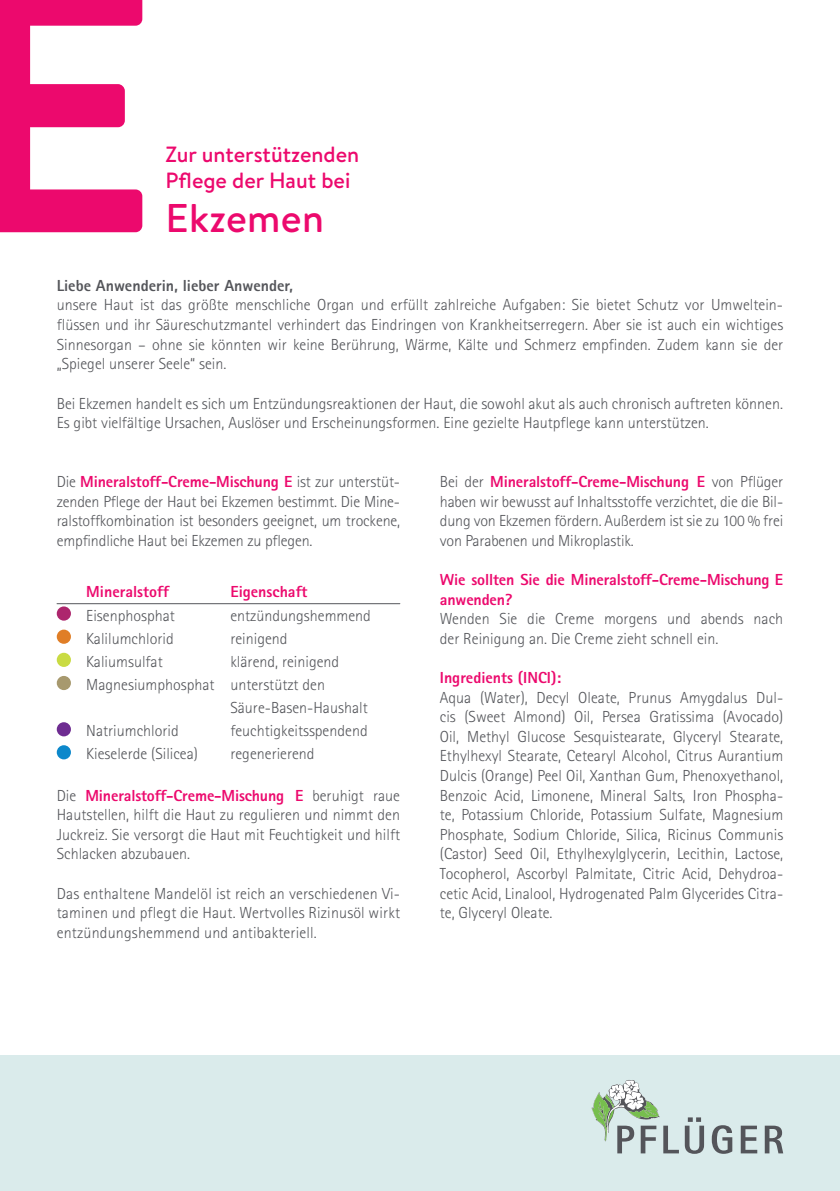
<style>
.page{position:relative;width:840px;height:1191px;background:#fff}
.page>*{position:absolute;margin:0;border:0;box-sizing:border-box;transform-origin:0 0}
.t1{font:700 356px "Brandon Text";color:#ec096d}
.t2{font:500 40px "Brandon Text";letter-spacing:.01em;color:#ec096d}
.t3{font:500 22px/26px "Brandon Text";color:#ec096d}
.Copy-2{font:300 16px/19.6px "Rotis Sans Serif";color:#54555a;text-align:justify}
.t4{font:800 16px/19.6px "Rotis Sans Serif";letter-spacing:-.01em;color:#ec096d}
.t5{font:800 16px "Rotis Sans Serif";color:#54555a}
.s1{font-weight:800;color:#ec096d}
</style>
<div class="page">
<div style="left:0;top:1055px;width:839px;height:136px;background:#daebeb"></div>
<svg style="left:684px;top:1117px;width:19px;height:36px"></svg>
<svg style="left:711px;top:1125px;width:21px;height:28px"></svg>
<svg style="left:740px;top:1125px;width:16px;height:28px"></svg>
<svg style="left:764px;top:1125px;width:18px;height:28px"></svg>
<svg style="left:591px;top:1080px;width:87px;height:73px"></svg>
<hr style="left:57px;top:603px;width:342px;height:1px;background:#54555a">
<div style="left:57px;top:606px;width:14px;height:14px;background:#ad266d;border-radius:50%"></div>
<div style="left:57px;top:629px;width:14px;height:15px;background:#e07e26;border-radius:50%"></div>
<div style="left:57px;top:653px;width:14px;height:14px;background:#c9db43;border-radius:50%"></div>
<div style="left:57px;top:676px;width:14px;height:14px;background:#a7996e;border-radius:50%"></div>
<div style="left:57px;top:722px;width:14px;height:14px;background:#6e2c91;border-radius:50%"></div>
<div style="left:57px;top:745px;width:14px;height:14px;background:#0c88cb;border-radius:50%"></div>
<p class="t1" style="left:-46px;top:-139px;width:207px">E</p>
<p class="t3" style="left:165px;top:141px;width:195px">Zur unterstützenden<br>Pflege der Haut bei</p>
<p class="t2" style="left:165px;top:191px;width:160px">Ekzemen</p>
<p class="t5" style="left:57px;top:275px;width:238px">Liebe Anwenderin, lieber Anwender,</p>
<p class="Copy-2" style="left:57px;top:295px;width:727px">unsere Haut ist das größte menschliche Organ und erfüllt zahlreiche Aufgaben: Sie bietet Schutz vor Umweltein&shy;flüssen und ihr Säureschutzmantel verhindert das Eindringen von Krankheitserregern. Aber sie ist auch ein wichtiges Sinnesorgan – ohne sie könnten wir keine Berührung, Wärme, Kälte und Schmerz empfinden. Zudem kann sie der „Spiegel unserer Seele“ sein.</p>
<p class="Copy-2" style="left:57px;top:393px;width:727px">Bei Ekzemen handelt es sich um Entzündungsreaktionen der Haut, die sowohl akut als auch chronisch auftreten können.<br>Es gibt vielfältige Ursachen, Auslöser und Erscheinungsformen. Eine gezielte Hautpflege kann unterstützen.</p>
<p class="Copy-2" style="left:57px;top:472px;width:345px">Die <span class="s1">Mineralstoff-Creme-Mischung E</span> ist zur unterstüt&shy;zenden Pflege der Haut bei Ekzemen bestimmt. Die Mine&shy;ralstoffkombination ist besonders geeignet, um trockene, empfindliche Haut bei Ekzemen zu pflegen.</p>
<p class="Copy-2" style="left:439px;top:472px;width:345px">Bei der <span class="s1">Mineralstoff-Creme-Mischung E</span> von Pflüger haben wir bewusst auf Inhaltsstoffe verzichtet, die die Bil&shy;dung von Ekzemen fördern. Außerdem ist sie zu 100 % frei von Parabenen und Mikroplastik.</p>
<p class="t4" style="left:439px;top:569px;width:344px">Wie sollten Sie die Mineralstoff-Creme-Mischung E anwenden?</p>
<p class="Copy-2" style="left:439px;top:609px;width:345px">Wenden Sie die Creme morgens und abends nach der Reinigung an. Die Creme zieht schnell ein.</p>
<p class="t4" style="left:439px;top:667px;width:123px">Ingredients (INCI):</p>
<p class="Copy-2" style="left:439px;top:687px;width:345px">Aqua (Water), Decyl Oleate, Prunus Amygdalus Dul&shy;cis (Sweet Almond) Oil, Persea Gratissima (Avocado)<br>Oil, Methyl Glucose Sesquistearate, Glyceryl Stearate, Ethylhexyl Stearate, Cetearyl Alcohol, Citrus Aurantium Dulcis (Orange) Peel Oil, Xanthan Gum, Phenoxyethanol, Benzoic Acid, Limonene, Mineral Salts, Iron Phospha&shy;te, Potassium Chloride, Potassium Sulfate, Magnesium Phosphate, Sodium Chloride, Silica, Ricinus Communis (Castor) Seed Oil, Ethylhexylglycerin, Lecithin, Lactose, Tocopherol, Ascorbyl Palmitate, Citric Acid, Dehydroa&shy;cetic Acid, Linalool, Hydrogenated Palm Glycerides Citra&shy;te, Glyceryl Oleate.</p>
<p class="t4" style="left:86px;top:582px;width:84px">Mineralstoff</p>
<p class="t4" style="left:230px;top:582px;width:79px">Eigenschaft</p>
<p class="Copy-2" style="left:86px;top:605px;width:90px">Eisenphosphat</p>
<p class="Copy-2" style="left:230px;top:605px;width:142px">entzündungshemmend</p>
<p class="Copy-2" style="left:86px;top:628px;width:89px">Kalilumchlorid</p>
<p class="Copy-2" style="left:230px;top:628px;width:59px">reinigend</p>
<p class="Copy-2" style="left:86px;top:651px;width:78px">Kaliumsulfat</p>
<p class="Copy-2" style="left:230px;top:651px;width:110px">klärend, reinigend</p>
<p class="Copy-2" style="left:86px;top:675px;width:240px">Magnesiumphosphat unterstützt den</p>
<p class="Copy-2" style="left:230px;top:698px;width:139px">Säure-Basen-Haushalt</p>
<p class="Copy-2" style="left:86px;top:721px;width:94px">Natriumchlorid</p>
<p class="Copy-2" style="left:230px;top:721px;width:139px">feuchtigkeitsspendend</p>
<p class="Copy-2" style="left:86px;top:744px;width:113px">Kieselerde (Silicea)</p>
<p class="Copy-2" style="left:230px;top:744px;width:86px">regenerierend</p>
<p class="Copy-2" style="left:57px;top:785px;width:345px">Die <span class="s1">Mineralstoff-Creme-Mischung E</span> beruhigt raue Hautstellen, hilft die Haut zu regulieren und nimmt den Juckreiz. Sie versorgt die Haut mit Feuchtigkeit und hilft Schlacken abzubauen.</p>
<p class="Copy-2" style="left:57px;top:883px;width:344px">Das enthaltene Mandelöl ist reich an verschiedenen Vi&shy;taminen und pflegt die Haut. Wertvolles Rizinusöl wirkt entzündungshemmend und antibakteriell.</p>
</div>
